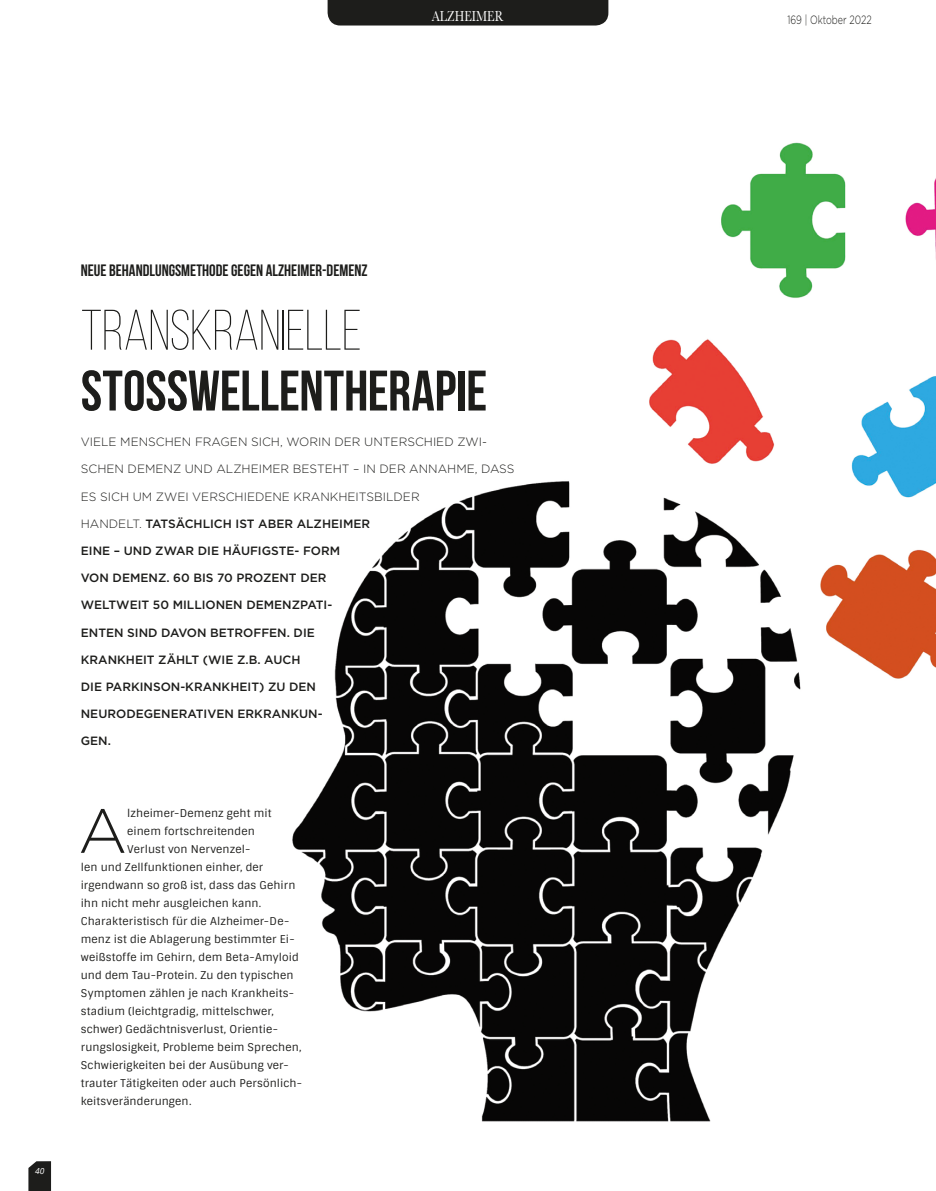
<style>
.page{position:relative;width:936px;height:1191px;background:#fff}
.page>*{position:absolute;margin:0;border:0;box-sizing:border-box;transform-origin:0 0}
.t1{font:300 62.25px "Gotham";color:#1d1d1b}
.t2{font:700 57px "Bebas Neue";color:#1d1d1b}
.t3{font:300 57px "Bebas Neue";letter-spacing:-.005em;color:#1d1d1b}
.t4{font:700 16.5px "Bebas Neue";color:#1d1d1b}
.t5{font:15px "Baskerville";color:#fff;scale:.8 1}
.t6{font:500 12px "Gotham";color:#1d1d1b}
.t7{font:300 12px "Gotham";color:#1d1d1b}
.t8{font:300 12px "Gotham";color:#1d1d1b;scale:.75 1}
.t9{font:10.8px "Sintony";letter-spacing:.01em;color:#1d1d1b}
.t10{font:italic 8.4px "Open Sans";color:#fff}
.s1{font-weight:300}
</style>
<div class="page">
<img style="left:293px;top:142px;width:642px;height:980px">
<svg style="left:28px;top:1161px;width:23px;height:30px"></svg>
<div style="left:327px;top:0;width:281px;height:26px;background:#1d1d1b"></div>
<h3 class="t5" style="left:432px;top:7px;width:91px">ALZHEIMER</h3>
<p class="t8" style="left:787px;top:13px;width:114px">169 | Oktober 2022</p>
<p class="t10" style="left:35px;top:1165px;width:11px">40</p>
<h3 class="t4" style="left:81px;top:261px;width:288px">NEUE BEHANDLUNGSMETHODE GEGEN ALZHEIMER-DEMENZ</h3>
<h2 class="t3" style="left:81px;top:300px;width:282px">TRANSKRANIELLE</h2>
<h2 class="t2" style="left:81px;top:359px;width:408px">STOSSWELLENTHERAPIE</h2>
<p class="t7" style="left:81px;top:434px;width:407px">VIELE MENSCHEN FRAGEN SICH, WORIN DER UNTERSCHIED ZWI-</p>
<p class="t7" style="left:81px;top:461px;width:435px">SCHEN DEMENZ UND ALZHEIMER BESTEHT – IN DER ANNAHME, DASS</p>
<p class="t7" style="left:81px;top:489px;width:340px">ES SICH UM ZWEI VERSCHIEDENE KRANKHEITSBILDER</p>
<p class="t6" style="left:81px;top:516px;width:291px"><span class="s1">HANDELT.</span> TATSÄCHLICH IST ABER ALZHEIMER</p>
<p class="t6" style="left:81px;top:543px;width:261px">EINE – UND ZWAR DIE HÄUFIGSTE- FORM</p>
<p class="t6" style="left:81px;top:570px;width:247px">VON DEMENZ. 60 BIS 70 PROZENT DER</p>
<p class="t6" style="left:81px;top:597px;width:253px">WELTWEIT 50 MILLIONEN DEMENZPATI-</p>
<p class="t6" style="left:81px;top:624px;width:235px">ENTEN SIND DAVON BETROFFEN. DIE</p>
<p class="t6" style="left:81px;top:651px;width:221px">KRANKHEIT ZÄHLT (WIE Z.B. AUCH</p>
<p class="t6" style="left:81px;top:679px;width:237px">DIE PARKINSON-KRANKHEIT) ZU DEN</p>
<p class="t6" style="left:81px;top:706px;width:243px">NEURODEGENERATIVEN ERKRANKUN-</p>
<p class="t6" style="left:81px;top:733px;width:32px">GEN.</p>
<h1 class="t1" style="left:78px;top:791px;width:51px">A</h1>
<p class="t9" style="left:127px;top:806px;width:146px">lzheimer-Demenz geht mit</p>
<p class="t9" style="left:127px;top:824px;width:129px">einem fortschreitenden</p>
<p class="t9" style="left:127px;top:842px;width:125px">Verlust von Nervenzel-</p>
<p class="t9" style="left:81px;top:860px;width:184px">len und Zellfunktionen einher, der</p>
<p class="t9" style="left:81px;top:878px;width:216px">irgendwann so groß ist, dass das Gehirn</p>
<p class="t9" style="left:81px;top:896px;width:182px">ihn nicht mehr ausgleichen kann.</p>
<p class="t9" style="left:81px;top:914px;width:210px">Charakteristisch für die Alzheimer-De-</p>
<p class="t9" style="left:81px;top:932px;width:215px">menz ist die Ablagerung bestimmter Ei-</p>
<p class="t9" style="left:81px;top:950px;width:219px">weißstoffe im Gehirn, dem Beta-Amyloid</p>
<p class="t9" style="left:81px;top:968px;width:214px">und dem Tau-Protein. Zu den typischen</p>
<p class="t9" style="left:81px;top:986px;width:215px">Symptomen zählen je nach Krankheits-</p>
<p class="t9" style="left:81px;top:1004px;width:194px">stadium (leichtgradig, mittelschwer,</p>
<p class="t9" style="left:81px;top:1022px;width:199px">schwer) Gedächtnisverlust, Orientie-</p>
<p class="t9" style="left:81px;top:1040px;width:222px">rungslosigkeit, Probleme beim Sprechen,</p>
<p class="t9" style="left:81px;top:1058px;width:209px">Schwierigkeiten bei der Ausübung ver-</p>
<p class="t9" style="left:81px;top:1076px;width:223px">trauter Tätigkeiten oder auch Persönlich-</p>
<p class="t9" style="left:81px;top:1094px;width:112px">keitsveränderungen.</p>
</div>
